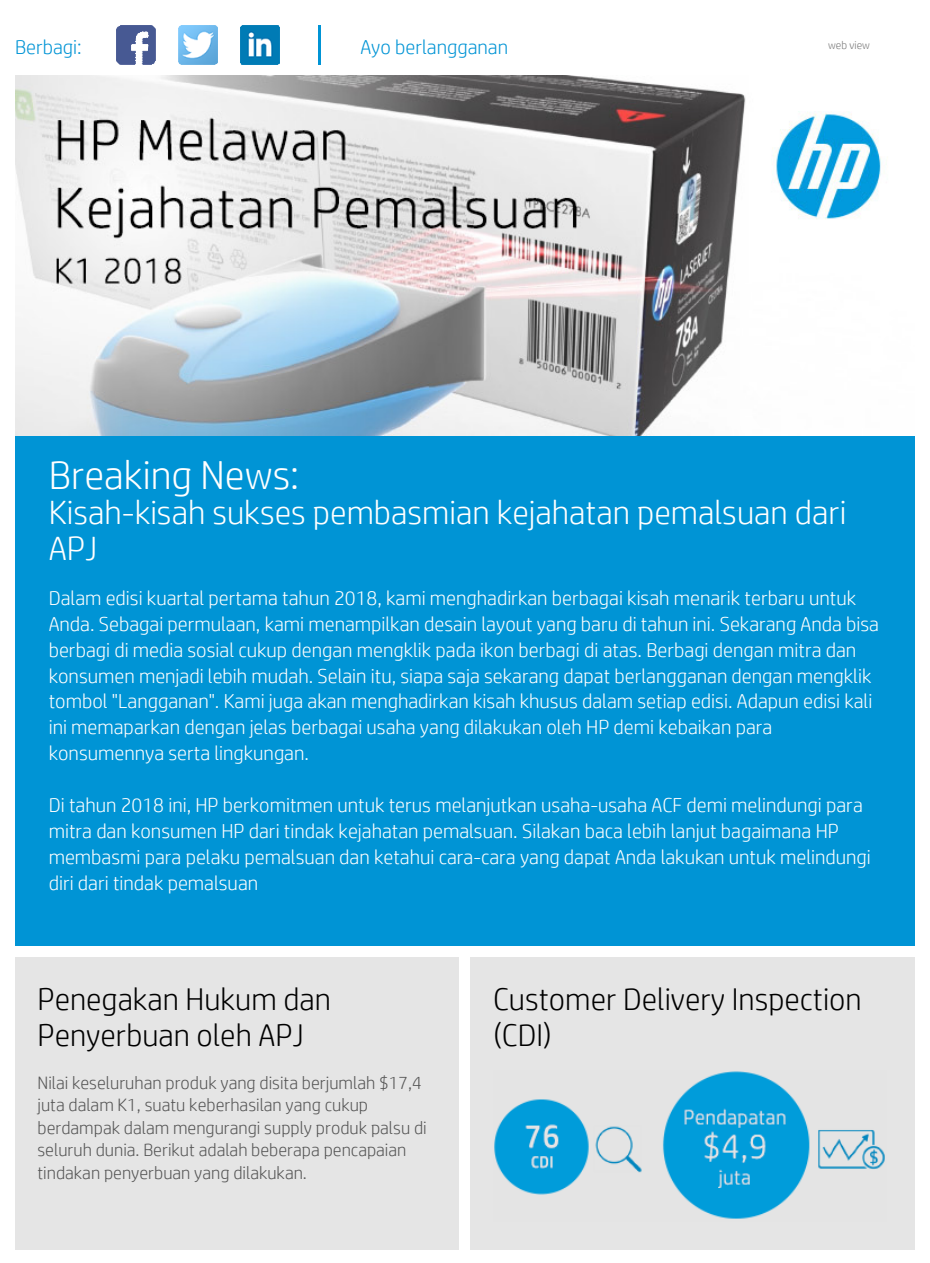
<style>
.page{position:relative;width:930px;height:1263px;background:#fff}
.page>*{position:absolute;margin:0;border:0;box-sizing:border-box;transform-origin:0 0}
.t1{font:300 40.5px "HP Simplified";color:#fff}
.t2{font:300 33.75px/36px "HP Simplified";color:#fff}
.t3{font:300 31.5px/36px "HP Simplified";color:#000}
.t4{font:300 20.25px/26px "HP Simplified";color:#fff}
.t5{font:300 20.25px "HP Simplified";color:#0094d5}
.t6{font:300 18px/22.5px "HP Simplified";color:#555}
.t7{font:300 11.25px "HP Simplified";color:#767676}
</style>
<div class="page">
<hr style="left:319px;top:26px;width:2px;height:39px;background:#0094d5">
<div style="left:15px;top:436px;width:900px;height:510px;background:#0094d5"></div>
<div style="left:15px;top:957px;width:444px;height:293px;background:#e5e5e5"></div>
<div style="left:471px;top:957px;width:444px;height:293px;background:#e5e5e5"></div>
<img style="left:116px;top:26px;width:40px;height:39px">
<img style="left:178px;top:26px;width:40px;height:39px">
<img style="left:240px;top:26px;width:39px;height:39px">
<img style="left:15px;top:76px;width:866px;height:360px">
<img style="left:494px;top:1071px;width:391px;height:148px">
<p class="t5" style="left:15px;top:35px;width:68px">Berbagi:</p>
<p class="t5" style="left:360px;top:35px;width:149px">Ayo berlangganan</p>
<p class="t7" style="left:828px;top:39px;width:43px">web view</p>
<h1 class="t1" style="left:49px;top:452px;width:252px">Breaking News:</h1>
<h2 class="t2" style="left:49px;top:494px;width:799px">Kisah-kisah sukses pembasmian kejahatan pemalsuan dari<br>APJ</h2>
<p class="t4" style="left:49px;top:585px;width:832px">Dalam edisi kuartal pertama tahun 2018, kami menghadirkan berbagai kisah menarik terbaru untuk Anda. Sebagai permulaan, kami menampilkan desain layout yang baru di tahun ini. Sekarang Anda bisa berbagi di media sosial cukup dengan mengklik pada ikon berbagi di atas. Berbagi dengan mitra dan konsumen menjadi lebih mudah. Selain itu, siapa saja sekarang dapat berlangganan dengan mengklik tombol "Langganan". Kami juga akan menghadirkan kisah khusus dalam setiap edisi. Adapun edisi kali ini memaparkan dengan jelas berbagai usaha yang dilakukan oleh HP demi kebaikan para konsumennya serta lingkungan.</p>
<p class="t4" style="left:49px;top:792px;width:824px">Di tahun 2018 ini, HP berkomitmen untuk terus melanjutkan usaha-usaha ACF demi melindungi para mitra dan konsumen HP dari tindak kejahatan pemalsuan. Silakan baca lebih lanjut bagaimana HP membasmi para pelaku pemalsuan dan ketahui cara-cara yang dapat Anda lakukan untuk melindungi diri dari tindak pemalsuan</p>
<h3 class="t3" style="left:38px;top:981px;width:295px">Penegakan Hukum dan<br>Penyerbuan oleh APJ</h3>
<p class="t6" style="left:37px;top:1071px;width:391px">Nilai keseluruhan produk yang disita berjumlah $17,4 juta dalam K1, suatu keberhasilan yang cukup berdampak dalam mengurangi supply produk palsu di seluruh dunia. Berikut adalah beberapa pencapaian tindakan penyerbuan yang dilakukan.</p>
<h3 class="t3" style="left:493px;top:981px;width:370px">Customer Delivery Inspection (CDI)</h3>
</div>
